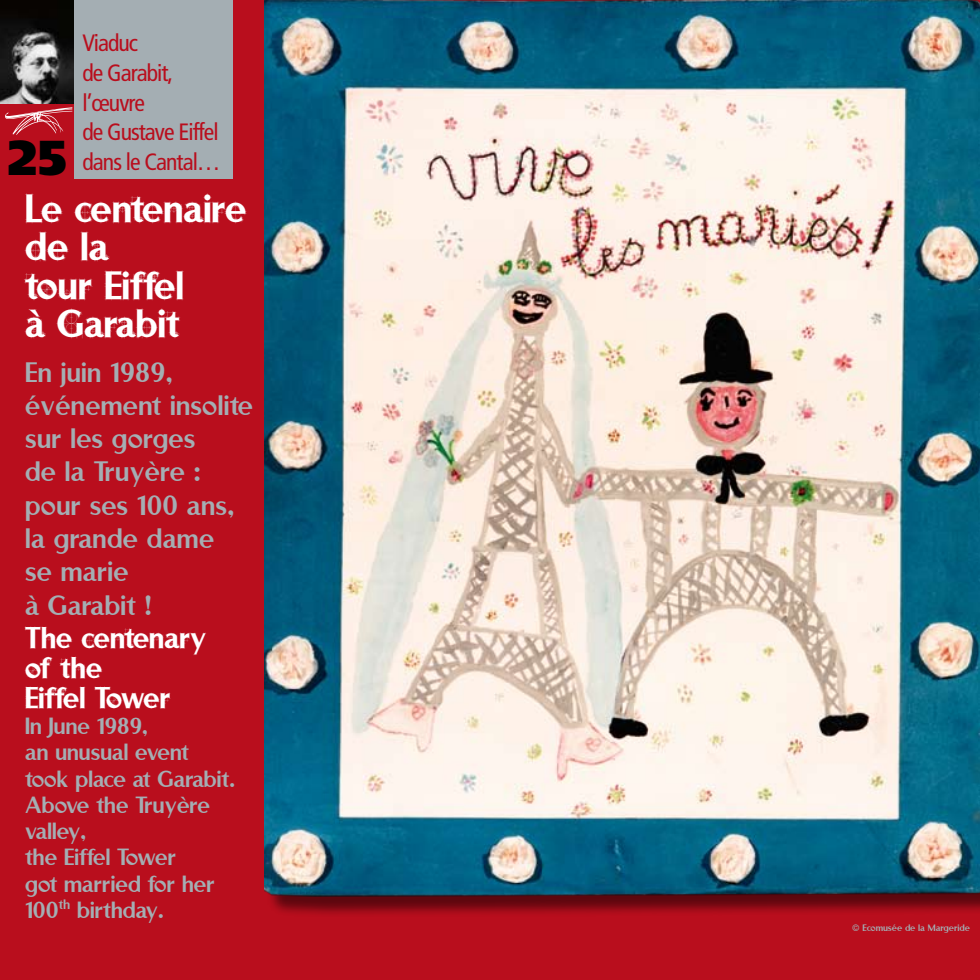
<style>
.page{position:relative;width:980px;height:980px;background:#b90e1d}
.page>*{position:absolute;margin:0;border:0;box-sizing:border-box;transform-origin:0 0}
.t1{font:900 49px "Frutiger";color:#000}
.t2{font:43.75px/38.5px "Rubino Sans ICG Solid";letter-spacing:-.01em;color:#fff}
.t3{font:33.25px/29.8px "Rubino Sans ICG Solid";letter-spacing:-.01em;color:#fff}
.t4{font:31.5px/33.2px "Rubino Sans ICG Fill";letter-spacing:-.01em;color:#a4aeb3}
.t5{font:26.25px/26.2px "Rubino Sans ICG Fill";letter-spacing:-.02em;color:#a4aeb3}
.t6{font:condensed 23.62px/29.8px "Frutiger";letter-spacing:-.04em;color:#b90e1d}
.t7{font:10.5px "Rubino Sans ICG Fill";letter-spacing:-.01em;color:#a4aeb3}
</style>
<div class="page">
<div style="left:267px;top:0;width:713px;height:916px;background:#000;opacity:.5"></div>
<img style="left:264px;top:0;width:716px;height:896px">
<img style="left:0;top:0;width:74px;height:104px">
<div style="left:74px;top:0;width:159px;height:179px;background:#a4aeb3"></div>
<svg style="left:5px;top:107px;width:67px;height:28px"></svg>
<h1 class="t1" style="left:8px;top:128px;width:60px">25</h1>
<p class="t6" style="left:82px;top:28px;width:140px">Viaduc<br>de Garabit, l’œuvre<br>de Gustave Eiffel dans le Cantal…</p>
<h2 class="t2" style="left:25px;top:188px;width:223px">Le centenaire de la<br>tour Eiffel<br>à Garabit</h2>
<p class="t4" style="left:25px;top:355px;width:230px">En juin 1989, événement insolite sur les gorges<br>de la Truyère : pour ses 100 ans, la grande dame<br>se marie<br>à Garabit !</p>
<p class="t3" style="left:25px;top:622px;width:183px">The centenary of the<br>Eiffel Tower</p>
<p class="t5" style="left:25px;top:712px;width:212px">In June 1989,<br>an unusual event took place at Garabit.<br>Above the Truyère valley,<br>the Eiffel Tower<br>got married for her<br>100<sup>th</sup> birthday.</p>
<p class="t7" style="left:852px;top:922px;width:119px">© Ecomusée de la Margeride</p>
</div>
